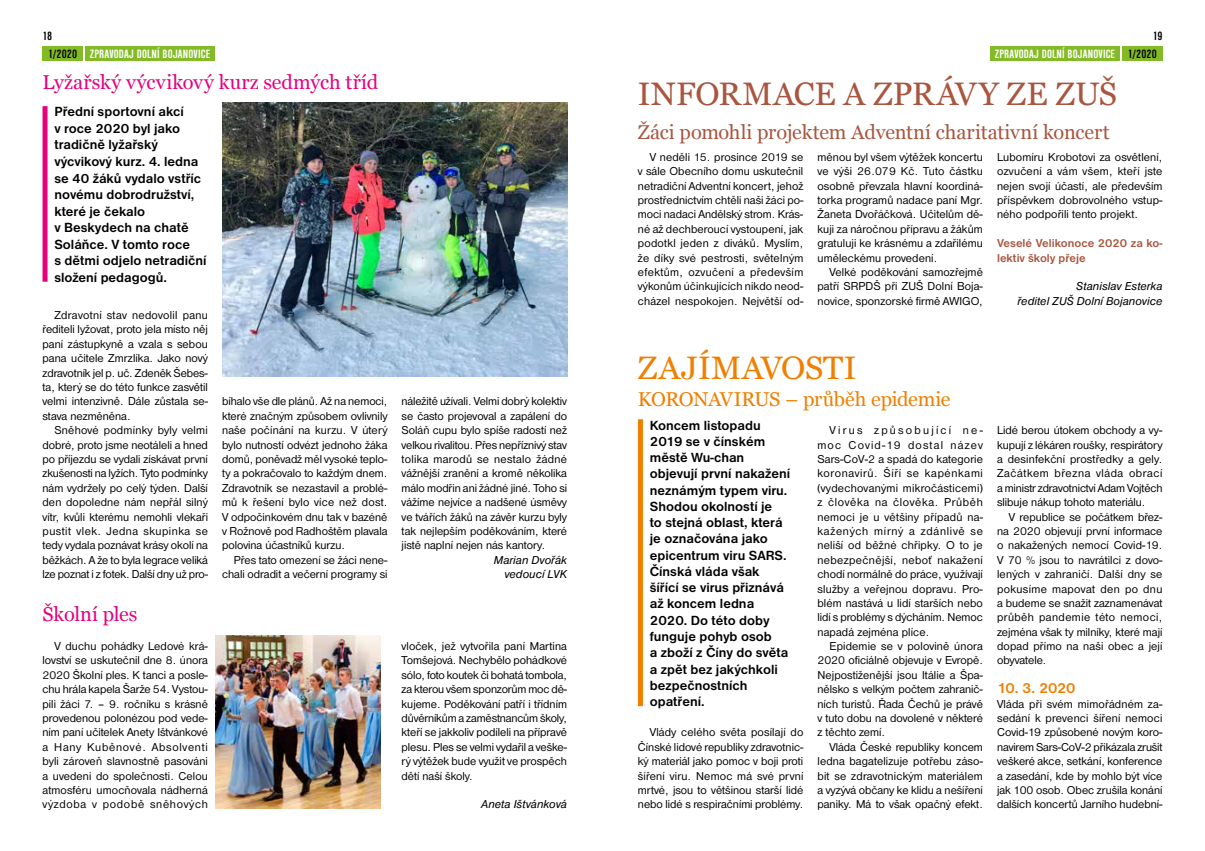
<style>
.page{position:relative;width:1205px;height:851px;background:#fff}
.page>*{position:absolute;margin:0;border:0;box-sizing:border-box;transform-origin:0 0}
.t1{font:32.5px "Georgia";letter-spacing:.03em;color:#a8563f}
.t2{font:32.5px "Georgia";letter-spacing:.005em;color:#f07f00}
.t3{font:32.5px "Georgia";letter-spacing:.01em;color:#a8563f}
.t4{font:20px "Georgia";letter-spacing:-.01em;color:#a8563f}
.t5{font:20px "Georgia";letter-spacing:-.005em;color:#e6007d}
.t6{font:20px "Georgia";letter-spacing:-.025em;color:#f07f00}
.t7{font:700 15px "Nimbus San DEE";letter-spacing:-.02em;color:#f07f00}
.t8{font:700 13.75px/16.2px "Nimbus San DEE";color:#000}
.t9{font:700 condensed 12.5px "Nimbus San DEE";letter-spacing:.01em;color:#fff}
.t10{font:700 condensed 12.5px "Nimbus San DEE";color:#000}
.t11{font:11.88px/14.4px "Nimbus San DEE";color:#000;text-align:justify}
.t12{font:italic 11.88px/14.4px "Nimbus San DEE";color:#000;text-align:right}
.t13{font:700 11.88px/14.4px "Nimbus San DEE";color:#a8563f}
.s1{color:#000}
</style>
<div class="page">
<div style="left:990px;top:46px;width:129px;height:14px;background:#83bb26"></div>
<div style="left:1122px;top:46px;width:40px;height:14px;background:#83bb26"></div>
<div style="left:85px;top:46px;width:129px;height:14px;background:#83bb26"></div>
<div style="left:43px;top:46px;width:40px;height:14px;background:#83bb26"></div>
<img style="left:222px;top:103px;width:345px;height:273px">
<img style="left:215px;top:635px;width:165px;height:173px">
<div style="left:638px;top:419px;width:5px;height:287px;background:#f07f00"></div>
<div style="left:43px;top:106px;width:5px;height:176px;background:#e6007d"></div>
<p class="t10" style="left:43px;top:29px;width:11px">18</p>
<p class="t10" style="left:1153px;top:29px;width:11px">19</p>
<p class="t9" style="left:48px;top:47px;width:163px"><span class="s1">1/2020</span> ZPRAVODAJ DOLNÍ BOJANOVICE</p>
<p class="t9" style="left:995px;top:47px;width:163px">ZPRAVODAJ DOLNÍ BOJANOVICE <span class="s1">1/2020</span></p>
<h2 class="t5" style="left:43px;top:70px;width:337px">Lyžařský výcvikový kurz sedmých tříd</h2>
<p class="t8" style="left:54px;top:104px;width:154px">Přední sportovní akcí<br>v roce 2020 byl jako tradičně lyžařský výcvikový kurz. 4. ledna se 40 žáků vydalo vstříc novému dobrodružství, které je čekalo<br>v Beskydech na chatě<br>Soláňce. V tomto roce<br>s dětmi odjelo netradiční složení pedagogů.</p>
<p class="t11" style="left:43px;top:308px;width:167px;text-indent:12px">Zdravotní stav nedovolil panu řediteli lyžovat, proto jela místo něj paní zástupkyně a vzala s sebou pana učitele Zmrzlíka. Jako nový zdravotník jel p. uč. Zdeněk Šebes&shy;ta, který se do této funkce zasvětil velmi intenzivně. Dále zůstala se&shy;stava nezměněna.</p>
<p class="t11" style="left:43px;top:423px;width:167px;text-indent:12px">Sněhové podmínky byly velmi dobré, proto jsme neotáleli a hned po příjezdu se vydali získávat první zkušenosti na lyžích. Tyto podmínky nám vydržely po celý týden. Další den dopoledne nám nepřál silný vítr, kvůli kterému nemohli vlekaři pustit vlek. Jedna skupinka se tedy vydala poznávat krásy okolí na běžkách. A že to byla legrace veliká lze poznat i z fotek. Další dny už pro-</p>
<h2 class="t5" style="left:43px;top:602px;width:96px">Školní ples</h2>
<p class="t11" style="left:43px;top:639px;width:167px;text-indent:12px">V duchu pohádky Ledové krá&shy;lovství se uskutečnil dne 8. února 2020 Školní ples. K tanci a posle&shy;chu hrála kapela Šarže 54. Vystou&shy;pili žáci 7. – 9. ročníku s krásně provedenou polonézou pod vede&shy;ním paní učitelek Anety Ištvánkové a Hany Kuběnové. Absolventi byli zároveň slavnostně pasováni a uvedeni do společnosti. Celou atmosféru umocňovala nádherná výzdoba v podobě sněhových</p>
<p class="t11" style="left:222px;top:394px;width:167px">bíhalo vše dle plánů. Až na nemoci, které značným způsobem ovlivnily naše počínání na kurzu. V úterý bylo nutností odvézt jednoho žáka domů, poněvadž měl vysoké teplo&shy;ty a pokračovalo to každým dnem.<br>Zdravotník se nezastavil a problé&shy;mů k řešení bylo více než dost.<br>V odpočinkovém dnu tak v bazéně v Rožnově pod Radhoštěm plavala polovina účastníků kurzu.</p>
<p class="t11" style="left:222px;top:552px;width:167px;text-align:right">Přes tato omezení se žáci nene&shy;chali odradit a večerní programy si</p>
<p class="t11" style="left:402px;top:394px;width:167px">náležitě užívali. Velmi dobrý kolektiv se často projevoval a zapálení do Soláň cupu bylo spíše radostí než velkou rivalitou. Přes nepříznivý stav tolika marodů se nestalo žádné vážnější zranění a kromě několika málo modřin ani žádné jiné. Toho si vážíme nejvíce a nadšené úsměvy ve tvářích žáků na závěr kurzu byly tak nejlepším poděkováním, které jistě naplní nejen nás kantory.</p>
<p class="t12" style="left:494px;top:552px;width:75px">Marian Dvořák vedoucí LVK</p>
<p class="t11" style="left:402px;top:639px;width:167px">vloček, jež vytvořila paní Martina Tomšejová. Nechybělo pohádkové sólo, foto koutek či bohatá tombola, za kterou všem sponzorům moc dě&shy;kujeme. Poděkování patří i třídním důvěrníkům a zaměstnancům školy, kteří se jakkoliv podíleli na přípravě plesu. Ples se velmi vydařil a veške&shy;rý výtěžek bude využit ve prospěch dětí naší školy.</p>
<p class="t12" style="left:481px;top:797px;width:87px">Aneta Ištvánková</p>
<h1 class="t3" style="left:638px;top:74px;width:84px">Inform</h1>
<h1 class="t1" style="left:773px;top:74px;width:345px">ace a zprávy ze ZUŠ</h1>
<h2 class="t4" style="left:638px;top:120px;width:473px">Žáci pomohli projektem Adventní charitativní koncert</h2>
<p class="t11" style="left:638px;top:150px;width:167px;text-indent:12px">V neděli 15. prosince 2019 se v sále Obecního domu uskutečnil netradiční Adventní koncert, jehož prostřednictvím chtěli naši žáci po&shy;moci nadaci Andělský strom. Krás&shy;né až dechberoucí vystoupení, jak podotkl jeden z diváků. Myslím, že díky své pestrosti, světelným efektům, ozvučení a především výkonům účinkujících nikdo neod&shy;cházel nespokojen. Největší od-</p>
<p class="t11" style="left:817px;top:150px;width:167px">měnou byl všem výtěžek koncertu ve výši 26.079 Kč. Tuto částku osobně převzala hlavní koordiná&shy;torka programů nadace paní Mgr.<br>Žaneta Dvořáčková. Učitelům dě&shy;kuji za náročnou přípravu a žákům gratuluji ke krásnému a zdařilému uměleckému provedení.</p>
<p class="t11" style="left:817px;top:265px;width:167px;text-indent:12px">Velké poděkování samozřejmě patří SRPDŠ při ZUŠ Dolní Boja&shy;novice, sponzorské firmě AWIGO,</p>
<p class="t11" style="left:997px;top:150px;width:167px">Lubomíru Krobotovi za osvětlení, ozvučení a vám všem, kteří jste nejen svojí účastí, ale především příspěvkem dobrovolného vstup&shy;ného podpořili tento projekt.</p>
<p class="t13" style="left:997px;top:236px;width:167px">Veselé Velikonoce 2020 za ko&shy;lektiv školy přeje</p>
<p class="t12" style="left:1017px;top:279px;width:146px">Stanislav Esterka<br>ředitel ZUŠ Dolní Bojanovice</p>
<h1 class="t2" style="left:638px;top:348px;width:220px">zajímavosti</h1>
<h2 class="t6" style="left:638px;top:387px;width:68px">KORONAVI</h2>
<h2 class="t6" style="left:741px;top:387px;width:211px">RUS – průběh epidemie</h2>
<p class="t8" style="left:650px;top:417px;width:142px">Koncem listopadu<br>2019 se v čínském městě Wu-chan objevují první nakažení neznámým typem viru.<br>Shodou okolností je<br>to stejná oblast, která je označována jako epicentrum viru SARS.<br>Čínská vláda však šířící se virus přiznává až koncem ledna<br>2020. Do této doby funguje pohyb osob<br>a zboží z Číny do světa a zpět bez jakýchkoli bezpečnostních opatření.</p>
<p class="t11" style="left:997px;top:423px;width:167px">Lidé berou útokem obchody a vy&shy;kupují z lékáren roušky, respirátory a desinfekční prostředky a gely.<br>Začátkem března vláda obrací a ministr zdravotnictví Adam Vojtěch slibuje nákup tohoto materiálu.</p>
<p class="t11" style="left:817px;top:423px;width:167px;text-indent:12px">Virus způsobující ne&shy;moc Covid-19 dostal název Sars-CoV-2 a spadá do kategorie koronavirů. Šíří se kapénkami (vydechovanými mikročásticemi) z člověka na člověka. Průběh nemoci je u většiny případů na&shy;kažených mírný a zdánlivě se neliší od běžné chřipky. O to je nebezpečnější, neboť nakažení chodí normálně do práce, využívají služby a veřejnou dopravu. Pro&shy;blém nastává u lidí starších nebo lidí s problémy s dýcháním. Nemoc napadá zejména plíce.</p>
<p class="t11" style="left:817px;top:639px;width:167px;text-indent:12px">Epidemie se v polovině února 2020 oficiálně objevuje v Evropě.<br>Nejpostiženější jsou Itálie a Špa&shy;nělsko s velkým počtem zahranič&shy;ních turistů. Řada Čechů je právě v tuto dobu na dovolené v některé z těchto zemí.</p>
<p class="t11" style="left:817px;top:739px;width:167px;text-indent:12px">Vláda České republiky koncem ledna bagatelizuje potřebu záso&shy;bit se zdravotnickým materiálem a vyzývá občany ke klidu a nešíření paniky. Má to však opačný efekt.</p>
<p class="t11" style="left:997px;top:509px;width:167px;text-indent:12px">V republice se počátkem břez&shy;na 2020 objevují první informace o nakažených nemocí Covid-19.<br>V 70 % jsou to navrátilci z dovo&shy;lených v zahraničí. Další dny se pokusíme mapovat den po dnu a budeme se snažit zaznamenávat průběh pandemie této nemoci, zejména však ty milníky, které mají dopad přímo na naši obec a její obyvatele.</p>
<p class="t7" style="left:997px;top:679px;width:80px">10. 3. 2020</p>
<p class="t11" style="left:997px;top:696px;width:167px">Vláda při svém mimořádném za&shy;sedání k prevenci šíření nemoci Covid-19 způsobené novým koro&shy;navirem Sars-CoV-2 přikázala zrušit veškeré akce, setkání, konference a zasedání, kde by mohlo být více jak 100 osob. Obec zrušila konání dalších koncertů Jarního hudební-</p>
<p class="t11" style="left:638px;top:725px;width:167px;text-indent:12px">Vlády celého světa posílají do Čínské lidové republiky zdravotnic&shy;ký materiál jako pomoc v boji proti šíření viru. Nemoc má své první mrtvé, jsou to většinou starší lidé nebo lidé s respiračními problémy.</p>
</div>
